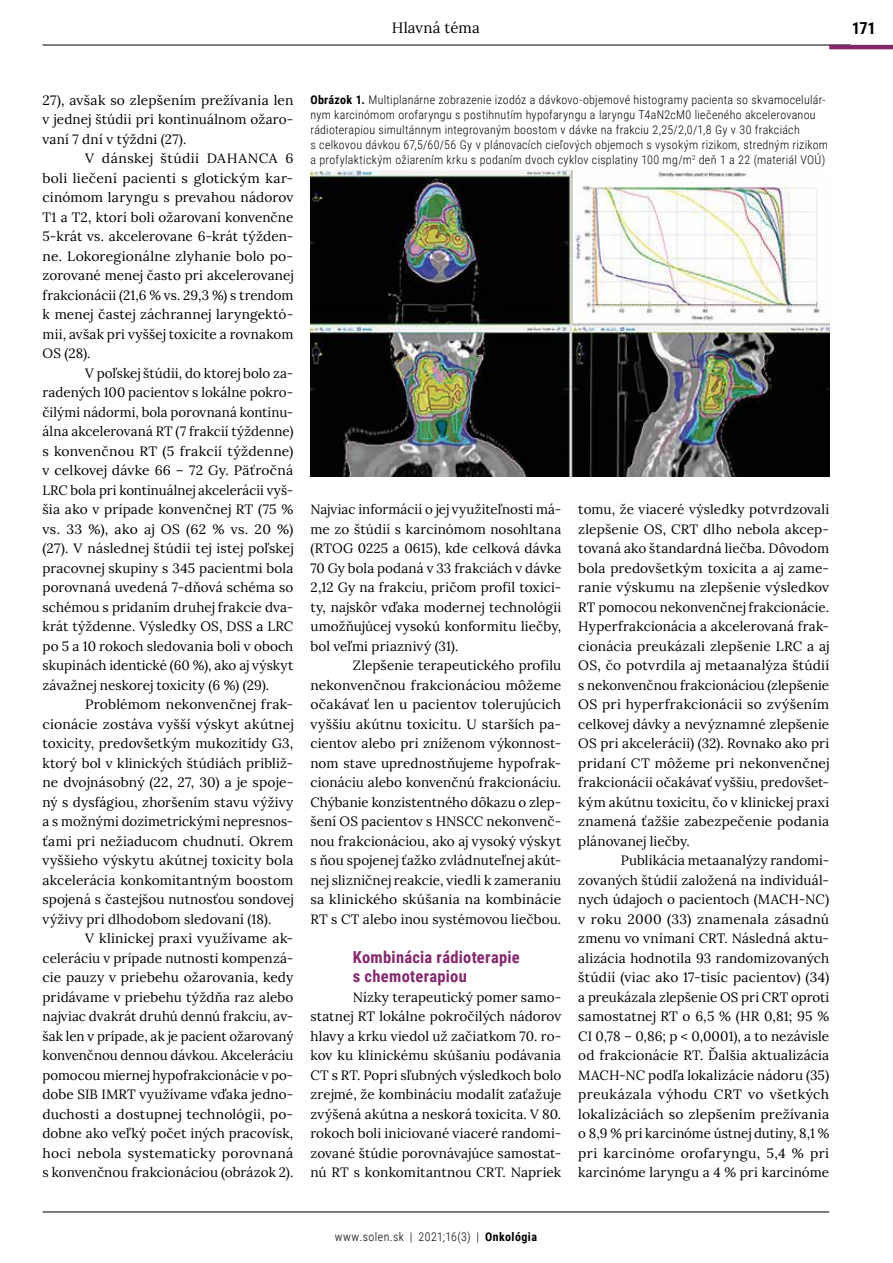
<style>
.page{position:relative;width:893px;height:1263px;background:#fff}
.page>*{position:absolute;margin:0;border:0;box-sizing:border-box;transform-origin:0 0}
.t1{font:700 16.5px/19.5px "Roboto Condensed";letter-spacing:.015em;color:#84286b}
.t2{font:700 16.5px "Roboto Condensed";color:#000}
.t3{font:15px "Lora";letter-spacing:.01em;color:#000}
.t4{font:13.5px/19.5px "Lora";letter-spacing:.01em;color:#000;text-align:justify}
.t5{font:300 12px/15px "Roboto Condensed";letter-spacing:.02em;color:#000}
.s1{font-weight:700}
</style>
<div class="page">
<hr style="left:43px;top:45px;width:807px;height:1px;background:#000">
<hr style="left:829px;top:45px;width:64px;height:4px;background:#84286b">
<hr style="left:43px;top:1212px;width:786px;height:1px;background:#000">
<img style="left:310px;top:170px;width:519px;height:306px">
<p class="t3" style="left:392px;top:17px;width:90px">Hlavná téma</p>
<p class="t2" style="left:852px;top:16px;width:26px">171</p>
<p class="t4" style="left:43px;top:89px;width:252px">27), avšak so zlepšením prežívania len v jednej štúdii pri kontinuálnom ožaro&shy;vaní 7 dní v týždni (27).</p>
<p class="t4" style="left:43px;top:148px;width:252px;text-indent:43px">V dánskej štúdii DAHANCA 6 boli liečení pacienti s glotickým kar&shy;cinómom laryngu s prevahou nádorov T1 a T2, ktorí boli ožarovaní konvenčne 5-krát vs. akcelerovane 6-krát týžden&shy;ne. Lokoregionálne zlyhanie bolo po&shy;zorované menej často pri akcelerovanej frakcionácii (21,6 % vs. 29,3 %) s trendom k menej častej záchrannej laryngektó&shy;mii, avšak pri vyššej toxicite a rovnakom OS (28).</p>
<p class="t4" style="left:43px;top:362px;width:252px;text-indent:43px">V poľskej štúdii, do ktorej bolo za&shy;radených 100 pacientov s lokálne pokro&shy;čilými nádormi, bola porovnaná kontinu&shy;álna akcelerovaná RT (7 frakcií týždenne) s konvenčnou RT (5 frakcií týždenne) v celkovej dávke 66 – 72 Gy. Päťročná LRC bola pri kontinuálnej akcelerácii vyš&shy;šia ako v prípade konvenčnej RT (75 % vs. 33 %), ako aj OS (62 % vs. 20 %) (27). V následnej štúdii tej istej poľskej pracovnej skupiny s 345 pacientmi bola porovnaná uvedená 7-dňová schéma so schémou s pridaním druhej frakcie dva&shy;krát týždenne. Výsledky OS, DSS a LRC po 5 a 10 rokoch sledovania boli v oboch skupinách identické (60 %), ako aj výskyt závažnej neskorej toxicity (6 %) (29).</p>
<p class="t4" style="left:43px;top:694px;width:252px;text-indent:43px">Problémom nekonvenčnej frak&shy;cionácie zostáva vyšší výskyt akútnej toxicity, predovšetkým mukozitídy G3, ktorý bol v klinických štúdiách približ&shy;ne dvojnásobný (22, 27, 30) a je spoje&shy;ný s dysfágiou, zhoršením stavu výživy a s možnými dozimetrickými nepresnos&shy;ťami pri nežiaducom chudnutí. Okrem vyššieho výskytu akútnej toxicity bola akcelerácia konkomitantným boostom spojená s častejšou nutnosťou sondovej výživy pri dlhodobom sledovaní (18).</p>
<p class="t4" style="left:43px;top:928px;width:252px;text-indent:43px">V klinickej praxi využívame ak&shy;celeráciu v prípade nutnosti kompenzá&shy;cie pauzy v priebehu ožarovania, kedy pridávame v priebehu týždňa raz alebo najviac dvakrát druhú dennú frakciu, av&shy;šak len v prípade, ak je pacient ožarovaný konvenčnou dennou dávkou. Akceleráciu pomocou miernej hypofrakcionácie v po&shy;dobe SIB IMRT využívame vďaka jedno&shy;duchosti a dostupnej technológii, po&shy;dobne ako veľký počet iných pracovísk, hoci nebola systematicky porovnaná s konvenčnou frakcionáciou (obrázok 2).</p>
<p class="t5" style="left:310px;top:92px;width:519px"><span class="s1">Obrázok 1.</span> Multiplanárne zobrazenie izodóz a dávkovo-objemové histogramy pacienta so skvamocelulár&shy;nym karcinómom orofaryngu s postihnutím hypofaryngu a laryngu T4aN2cM0 liečeného akcelerovanou rádioterapiou simultánnym integrovaným boostom v dávke na frakciu 2,25/2,0/1,8 Gy v 30 frakciách<br>s celkovou dávkou 67,5/60/56 Gy v plánovacích cieľových objemoch s vysokým rizikom, stredným rizikom a profylaktickým ožiarením krku s podaním dvoch cyklov cisplatiny 100 mg/m<sup>2</sup> deň 1 a 22 (materiál VOÚ)</p>
<p class="t4" style="left:310px;top:499px;width:252px">Najviac informácií o jej využiteľnosti má&shy;me zo štúdií s karcinómom nosohltana (RTOG 0225 a 0615), kde celková dávka 70 Gy bola podaná v 33 frakciách v dávke 2,12 Gy na frakciu, pričom profil toxici&shy;ty, najskôr vďaka modernej technológii umožňujúcej vysokú konformitu liečby, bol veľmi priaznivý (31).</p>
<p class="t4" style="left:310px;top:655px;width:252px;text-indent:43px">Zlepšenie terapeutického profilu nekonvenčnou frakcionáciou môžeme očakávať len u pacientov tolerujúcich vyššiu akútnu toxicitu. U starších pa&shy;cientov alebo pri zníženom výkonnost&shy;nom stave uprednostňujeme hypofrak&shy;cionáciu alebo konvenčnú frakcionáciu.<br>Chýbanie konzistentného dôkazu o zlep&shy;šení OS pacientov s HNSCC nekonvenč&shy;nou frakcionáciou, ako aj vysoký výskyt s ňou spojenej ťažko zvládnuteľnej akút&shy;nej slizničnej reakcie, viedli k zameraniu sa klinického skúšania na kombinácie RT s CT alebo inou systémovou liečbou.</p>
<p class="t1" style="left:353px;top:946px;width:168px">Kombinácia rádioterapie s chemoterapiou</p>
<p class="t4" style="left:310px;top:986px;width:252px;text-indent:43px">Nízky terapeutický pomer samo&shy;statnej RT lokálne pokročilých nádorov hlavy a krku viedol už začiatkom 70. ro&shy;kov ku klinickému skúšaniu podávania CT s RT. Popri sľubných výsledkoch bolo zrejmé, že kombináciu modalít zaťažuje zvýšená akútna a neskorá toxicita. V 80. rokoch boli iniciované viaceré randomi&shy;zované štúdie porovnávajúce samostat&shy;nú RT s konkomitantnou CRT. Napriek</p>
<p class="t4" style="left:578px;top:499px;width:252px">tomu, že viaceré výsledky potvrdzovali zlepšenie OS, CRT dlho nebola akcep&shy;tovaná ako štandardná liečba. Dôvodom bola predovšetkým toxicita a aj zame&shy;ranie výskumu na zlepšenie výsledkov RT pomocou nekonvenčnej frakcionácie.<br>Hyperfrakcionácia a akcelerovaná frak&shy;cionácia preukázali zlepšenie LRC a aj OS, čo potvrdila aj metaanalýza štúdií s nekonvenčnou frakcionáciou (zlepšenie OS pri hyperfrakcionácii so zvýšením celkovej dávky a nevýznamné zlepšenie OS pri akcelerácii) (32). Rovnako ako pri pridaní CT môžeme pri nekonvenčnej frakcionácii očakávať vyššiu, predovšet&shy;kým akútnu toxicitu, čo v klinickej praxi znamená ťažšie zabezpečenie podania plánovanej liečby.</p>
<p class="t4" style="left:578px;top:850px;width:252px;text-indent:43px">Publikácia metaanalýzy randomi&shy;zovaných štúdií založená na individuál&shy;nych údajoch o pacientoch (MACH-NC) v roku 2000 (33) znamenala zásadnú zmenu vo vnímaní CRT. Následná aktu&shy;alizácia hodnotila 93 randomizovaných štúdií (viac ako 17-tisíc pacientov) (34) a preukázala zlepšenie OS pri CRT oproti samostatnej RT o 6,5 % (HR 0,81; 95 % CI 0,78 – 0,86; p &lt; 0,0001), a to nezávisle od frakcionácie RT. Ďalšia aktualizácia MACH-NC podľa lokalizácie nádoru (35) preukázala výhodu CRT vo všetkých lokalizáciách so zlepšením prežívania o 8,9 % pri karcinóme ústnej dutiny, 8,1 % pri karcinóme orofaryngu, 5,4 % pri karcinóme laryngu a 4 % pri karcinóme</p>
<p class="t5" style="left:335px;top:1228px;width:204px">www.solen.sk | 2021;16(3) | <span class="s1">Onkológia</span></p>
</div>
